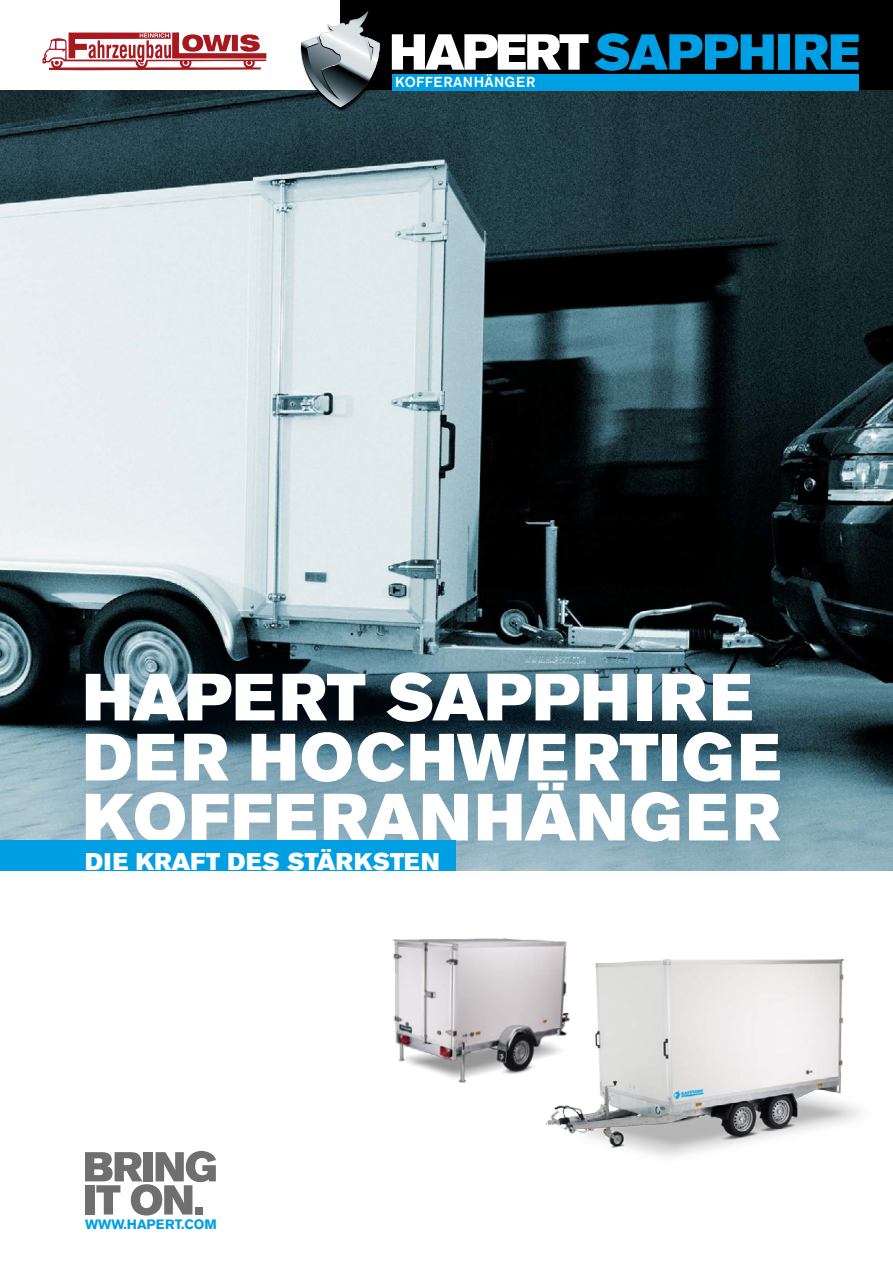
<style>
.page{position:relative;width:893px;height:1263px;background:#fff}
.page>*{position:absolute;margin:0;border:0;box-sizing:border-box;transform-origin:0 0}
.t1{font:66px/60px "Akzidenz Grotesk BE Super";letter-spacing:.02em;color:#fff}
.t2{font:24px "Akzidenz Grotesk BE Super";letter-spacing:.01em;color:#fff}
.t3{font:500 14.4px "Akzidenz Grotesk BE";letter-spacing:.02em;color:#fff}
.t4{font:700 13.5px "Akzidenz Grotesk BE";color:#009fe3}
</style>
<div class="page">
<div style="left:340px;top:0;width:553px;height:90px;background:#000"></div>
<svg style="left:85px;top:1151px;width:131px;height:64px"></svg>
<div style="left:195px;top:1207px;width:8px;height:7px;background:#706f6f"></div>
<img style="left:0;top:90px;width:893px;height:780px">
<img style="left:392px;top:938px;width:93px;height:145px">
<img style="left:485px;top:938px;width:376px;height:219px">
<div style="left:43px;top:631px;width:777px;height:253px;background:#003f79;opacity:.3"></div>
<div style="left:779px;top:34px;width:11px;height:36px;background:#009fe3"></div>
<svg style="left:795px;top:34px;width:64px;height:36px"></svg>
<svg style="left:392px;top:33px;width:382px;height:38px"></svg>
<div style="left:392px;top:74px;width:467px;height:16px;background:#009fe3"></div>
<img style="left:300px;top:46px;width:84px;height:67px">
<svg style="left:301px;top:11px;width:80px;height:97px"></svg>
<div style="left:0;top:840px;width:455px;height:30px;background:#009fe3"></div>
<svg style="left:43px;top:32px;width:223px;height:39px"></svg>
<p class="t3" style="left:395px;top:73px;width:142px">KOFFERANHÄNGER</p>
<p class="t1" style="left:83px;top:668px;width:699px">HAPERT SAPPHIRE<br>DER HOCHWERTIGE<br>KOFFERANHÄNGER</p>
<p class="t2" style="left:85px;top:848px;width:356px">DIE KRAFT DES STÄRKSTEN</p>
<p class="t4" style="left:85px;top:1216px;width:133px">WWW.HAPERT.COM</p>
</div>
